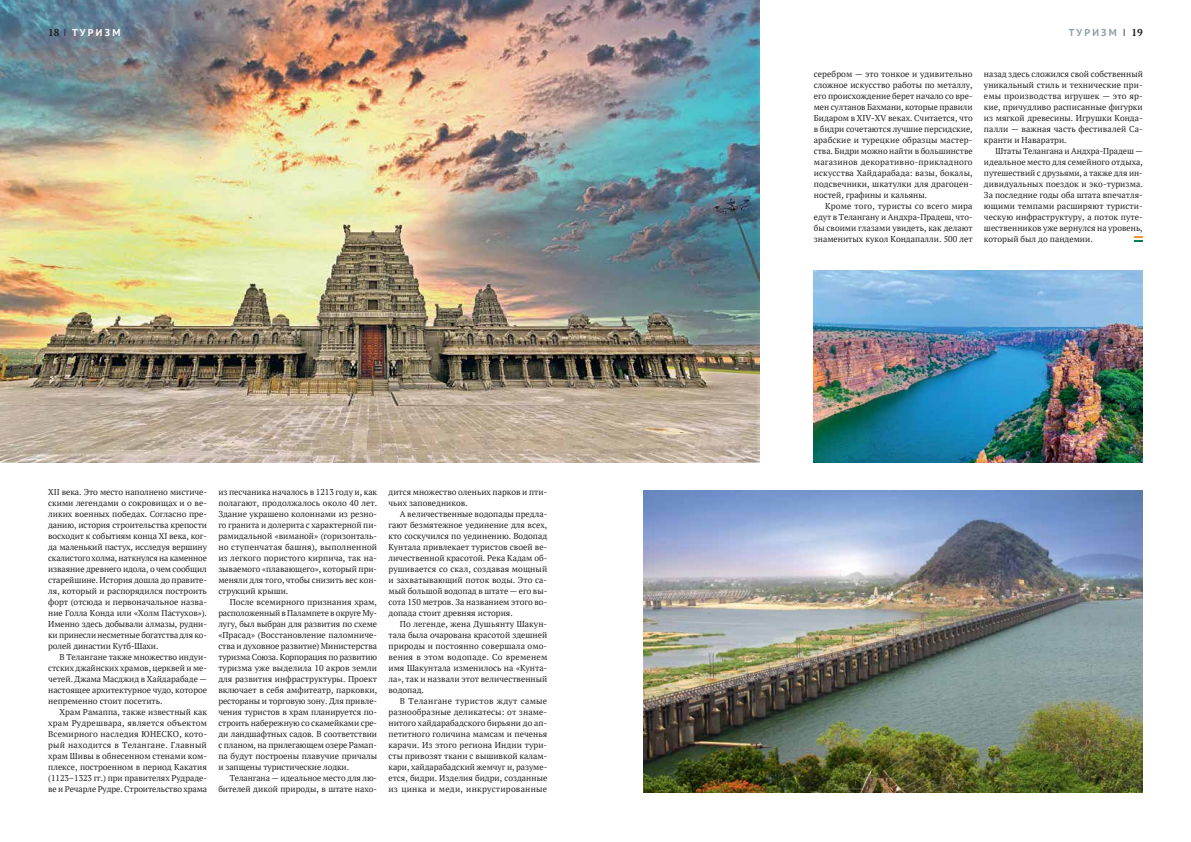
<style>
.page{position:relative;width:1191px;height:842px;background:#fff}
.page>*{position:absolute;margin:0;border:0;box-sizing:border-box;transform-origin:0 0}
.t1{font:700 10px "PT Sans";letter-spacing:.23em;color:#8da0aa}
.t2{font:700 10px "PT Sans";letter-spacing:.23em;color:#fff}
.t3{font:8.5px/11px "PT Serif";color:#231f20;text-align:justify}
.s1{font-family:"PT Serif";color:#231f20}
.s2{font-weight:400;font-stretch:condensed;color:#231f20}
</style>
<div class="page">
<svg style="left:1134px;top:236px;width:8px;height:6px"></svg>
<img style="left:0;top:0;width:760px;height:462px">
<img style="left:814px;top:271px;width:328px;height:191px">
<img style="left:643px;top:491px;width:499px;height:301px">
<p class="t2" style="left:48px;top:26px;width:74px"><span class="s1">18</span> <span class="s2">I</span> ТУРИЗМ</p>
<p class="t3" style="left:48px;top:486px;width:160px">XII века. Это место наполнено мистиче&shy;скими легендами о сокровищах и о ве&shy;ликих военных победах. Согласно пре&shy;данию, история строительства крепости восходит к событиям конца XI века, ког&shy;да маленький пастух, исследуя вершину скалистого холма, наткнулся на каменное изваяние древнего идола, о чем сообщил старейшине. История дошла до правите&shy;ля, который и распорядился построить форт (отсюда и первоначальное назва&shy;ние Голла Конда или «Холм Пастухов»).<br>Именно здесь добывали алмазы, рудни&shy;ки принесли несметные богатства для ко&shy;ролей династии Кутб-Шахи.</p>
<p class="t3" style="left:48px;top:651px;width:160px;text-indent:11px">В Телангане также множество индуи&shy;стских джайнских храмов, церквей и ме&shy;четей. Джама Масджид в Хайдарабаде — настоящее архитектурное чудо, которое непременно стоит посетить.</p>
<p class="t3" style="left:48px;top:706px;width:160px;text-indent:11px">Храм Рамаппа, также известный как храм Рудрешвара, является объектом Всемирного наследия ЮНЕСКО, кото&shy;рый находится в Телангане. Главный храм Шивы в обнесенном стенами ком&shy;плексе, построенном в период Какатия (1123–1323 гг.) при правителях Рудраде&shy;ве и Речарле Рудре. Строительство храма</p>
<p class="t3" style="left:218px;top:486px;width:160px">из песчаника началось в 1213 году и, как полагают, продолжалось около 40 лет.<br>Здание украшено колоннами из резно&shy;го гранита и долерита с характерной пи&shy;рамидальной «виманой» (горизонталь&shy;но ступенчатая башня), выполненной из легкого пористого кирпича, так на&shy;зываемого «плавающего», который при&shy;меняли для того, чтобы снизить вес кон&shy;струкций крыши.</p>
<p class="t3" style="left:218px;top:596px;width:160px;text-indent:11px">После всемирного признания храм, расположенный в Палампете в округе Му&shy;лугу, был выбран для развития по схеме «Прасад» (Восстановление паломниче&shy;ства и духовное развитие) Министерства туризма Союза. Корпорация по развитию туризма уже выделила 10 акров земли для развития инфраструктуры. Проект включает в себя амфитеатр, парковки, рестораны и торговую зону. Для привле&shy;чения туристов в храм планируется по&shy;строить набережную со скамейками сре&shy;ди ландшафтных садов. В соответствии с планом, на прилегающем озере Рамап&shy;па будут построены плавучие причалы и запщены туристические лодки.</p>
<p class="t3" style="left:218px;top:772px;width:160px;text-align:right">Телангана — идеальное место для лю&shy;бителей дикой природы, в штате нахо-</p>
<p class="t3" style="left:388px;top:486px;width:160px">дится множество оленьих парков и пти&shy;чьих заповедников.</p>
<p class="t3" style="left:388px;top:508px;width:160px;text-indent:11px">А величественные водопады предла&shy;гают безмятежное уединение для всех, кто соскучился по уединению. Водопад Кунтала привлекает туристов своей ве&shy;личественной красотой. Река Кадам об&shy;рушивается со скал, создавая мощный и захватывающий поток воды. Это са&shy;мый большой водопад в штате — его вы&shy;сота 150 метров. За названием этого во&shy;допада стоит древняя история.</p>
<p class="t3" style="left:388px;top:618px;width:160px;text-indent:11px">По легенде, жена Душьянту Шакун&shy;тала была очарована красотой здешней природы и постоянно совершала омо&shy;вения в этом водопаде. Со временем имя Шакунтала изменилось на «Кунта&shy;ла», так и назвали этот величественный водопад.</p>
<p class="t3" style="left:388px;top:695px;width:160px;text-indent:11px">В Телангане туристов ждут самые разнообразные деликатесы: от знаме&shy;нитого хайдарабадского бирьяни до ап&shy;петитного голичина мамсам и печенья карачи. Из этого региона Индии тури&shy;сты привозят ткани с вышивкой калам&shy;кари, хайдарабадский жемчуг и, разуме&shy;ется, бидри. Изделия бидри, созданные из цинка и меди, инкрустированные</p>
<p class="t1" style="left:1068px;top:26px;width:75px">ТУРИЗМ <span class="s2">I</span> <span class="s1">19</span></p>
<p class="t3" style="left:814px;top:68px;width:160px">серебром — это тонкое и удивительно сложное искусство работы по металлу, его происхождение берет начало со вре&shy;мен султанов Бахмани, которые правили Бидаром в XIV-XV веках. Считается, что в бидри сочетаются лучшие персидские, арабские и турецкие образцы мастер&shy;ства. Бидри можно найти в большинстве магазинов декоративно-прикладного искусства Хайдарабада: вазы, бокалы, подсвечники, шкатулки для драгоцен&shy;ностей, графины и кальяны.</p>
<p class="t3" style="left:814px;top:200px;width:160px;text-indent:11px">Кроме того, туристы со всего мира едут в Телангану и Андхра-Прадеш, что&shy;бы своими глазами увидеть, как делают знаменитых кукол Кондапалли. 500 лет</p>
<p class="t3" style="left:984px;top:68px;width:160px">назад здесь сложился свой собственный уникальный стиль и технические при&shy;емы производства игрушек — это яр&shy;кие, причудливо расписанные фигурки из мягкой древесины. Игрушки Конда&shy;палли — важная часть фестивалей Са&shy;кранти и Наваратри.</p>
<p class="t3" style="left:984px;top:145px;width:160px;text-indent:11px">Штаты Телангана и Андхра-Прадеш — идеальное место для семейного отдыха, путешествий с друзьями, а также для ин&shy;дивидуальных поездок и эко-туризма.<br>За последние годы оба штата впечатля&shy;ющими темпами расширяют туристи&shy;ческую инфраструктуру, а поток путе&shy;шественников уже вернулся на уровень, который был до пандемии.</p>
</div>
